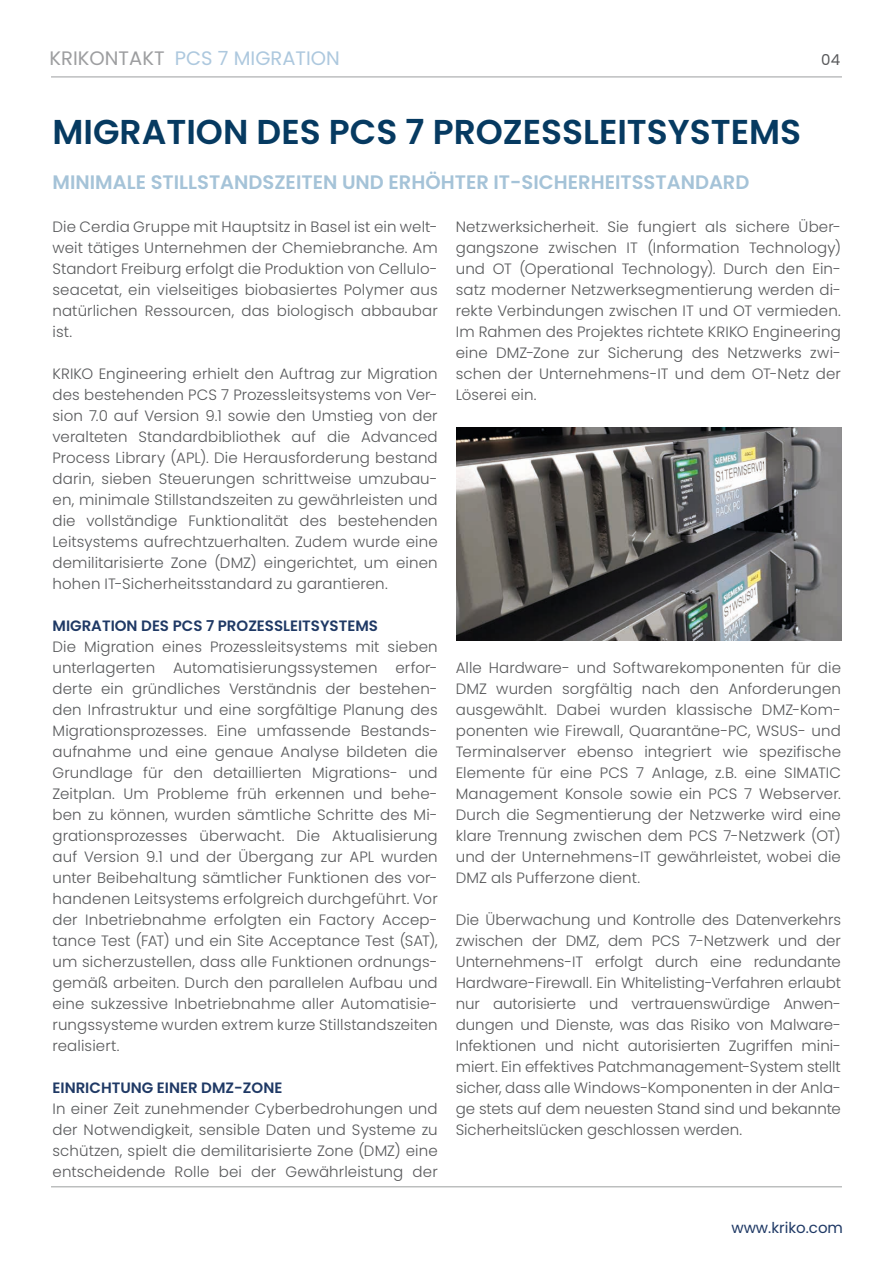
<style>
.page{position:relative;width:893px;height:1263px;background:#fff}
.page>*{position:absolute;margin:0;border:0;box-sizing:border-box;transform-origin:0 0}
.t1{font:600 34.5px "Poppins";color:#063a61}
.t2{font:600 19.5px "Poppins";color:#a5c3d8}
.t3{font:19.5px "Poppins";color:#adc8de}
.t4{font:300 15px/21px "Poppins";letter-spacing:.005em;color:#58595b;text-align:justify}
.t5{font:600 15px "Poppins";color:#1f3965}
.t6{font:15px "Poppins";color:#1f3965}
.t7{font:15px "Poppins";color:#58595b}
.s1{color:#9d9ea0}
</style>
<div class="page">
<hr style="left:51px;top:77px;width:791px;height:1px;background:#9c9fa0">
<hr style="left:51px;top:1186px;width:791px;height:1px;background:#9c9fa0">
<img style="left:456px;top:428px;width:386px;height:212px">
<h2 class="t3" style="left:50px;top:46px;width:292px"><span class="s1">KRIKONTAKT</span> PCS 7 MIGRATION</h2>
<p class="t7" style="left:821px;top:51px;width:20px">04</p>
<h1 class="t1" style="left:53px;top:112px;width:750px">MIGRATION DES PCS 7 PROZESSLEITSYSTEMS</h1>
<h2 class="t2" style="left:53px;top:171px;width:698px">MINIMALE STILLSTANDSZEITEN UND ERHÖHTER IT-SICHERHEITSSTANDARD</h2>
<p class="t4" style="left:53px;top:216px;width:387px">Die Cerdia Gruppe mit Hauptsitz in Basel ist ein welt&shy;weit tätiges Unternehmen der Chemiebranche. Am Standort Freiburg erfolgt die Produktion von Cellulo&shy;seacetat, ein vielseitiges biobasiertes Polymer aus natürlichen Ressourcen, das biologisch abbaubar ist.</p>
<p class="t4" style="left:53px;top:363px;width:387px">KRIKO Engineering erhielt den Auftrag zur Migration des bestehenden PCS 7 Prozessleitsystems von Ver&shy;sion 7.0 auf Version 9.1 sowie den Umstieg von der veralteten Standardbibliothek auf die Advanced Process Library (APL). Die Herausforderung bestand darin, sieben Steuerungen schrittweise umzubau&shy;en, minimale Stillstandszeiten zu gewährleisten und die vollständige Funktionalität des bestehenden Leitsystems aufrechtzuerhalten. Zudem wurde eine demilitarisierte Zone (DMZ) eingerichtet, um einen hohen IT-Sicherheitsstandard zu garantieren.</p>
<p class="t5" style="left:53px;top:617px;width:327px">MIGRATION DES PCS 7 PROZESSLEITSYSTEMS</p>
<p class="t4" style="left:53px;top:636px;width:387px">Die Migration eines Prozessleitsystems mit sieben unterlagerten Automatisierungssystemen erfor&shy;derte ein gründliches Verständnis der bestehen&shy;den Infrastruktur und eine sorgfältige Planung des Migrationsprozesses. Eine umfassende Bestands&shy;aufnahme und eine genaue Analyse bildeten die Grundlage für den detaillierten Migrations- und Zeitplan. Um Probleme früh erkennen und behe&shy;ben zu können, wurden sämtliche Schritte des Mi&shy;grationsprozesses überwacht. Die Aktualisierung auf Version 9.1 und der Übergang zur APL wurden unter Beibehaltung sämtlicher Funktionen des vor&shy;handenen Leitsystems erfolgreich durchgeführt. Vor der Inbetriebnahme erfolgten ein Factory Accep&shy;tance Test (FAT) und ein Site Acceptance Test (SAT), um sicherzustellen, dass alle Funktionen ordnungs&shy;gemäß arbeiten. Durch den parallelen Aufbau und eine sukzessive Inbetriebnahme aller Automatisie&shy;rungssysteme wurden extrem kurze Stillstandszeiten realisiert.</p>
<p class="t5" style="left:53px;top:1079px;width:231px">EINRICHTUNG EINER DMZ-ZONE</p>
<p class="t4" style="left:53px;top:1098px;width:387px">In einer Zeit zunehmender Cyberbedrohungen und der Notwendigkeit, sensible Daten und Systeme zu schützen, spielt die demilitarisierte Zone (DMZ) eine entscheidende Rolle bei der Gewährleistung der</p>
<p class="t4" style="left:456px;top:216px;width:387px">Netzwerksicherheit. Sie fungiert als sichere Über&shy;gangszone zwischen IT (Information Technology) und OT (Operational Technology). Durch den Ein&shy;satz moderner Netzwerksegmentierung werden di&shy;rekte Verbindungen zwischen IT und OT vermieden.<br>Im Rahmen des Projektes richtete KRIKO Engineering eine DMZ-Zone zur Sicherung des Netzwerks zwi&shy;schen der Unternehmens-IT und dem OT-Netz der Löserei ein.</p>
<p class="t4" style="left:456px;top:657px;width:387px">Alle Hardware- und Softwarekomponenten für die DMZ wurden sorgfältig nach den Anforderungen ausgewählt. Dabei wurden klassische DMZ-Kom&shy;ponenten wie Firewall, Quarantäne-PC, WSUS- und Terminalserver ebenso integriert wie spezifische Elemente für eine PCS 7 Anlage, z.B. eine SIMATIC Management Konsole sowie ein PCS 7 Webserver.<br>Durch die Segmentierung der Netzwerke wird eine klare Trennung zwischen dem PCS 7-Netzwerk (OT) und der Unternehmens-IT gewährleistet, wobei die DMZ als Pufferzone dient.</p>
<p class="t4" style="left:456px;top:909px;width:387px">Die Überwachung und Kontrolle des Datenverkehrs zwischen der DMZ, dem PCS 7-Netzwerk und der Unternehmens-IT erfolgt durch eine redundante Hardware-Firewall. Ein Whitelisting-Verfahren erlaubt nur autorisierte und vertrauenswürdige Anwen&shy;dungen und Dienste, was das Risiko von Malware-Infektionen und nicht autorisierten Zugriffen mini&shy;miert. Ein effektives Patchmanagement-System stellt sicher, dass alle Windows-Komponenten in der Anla&shy;ge stets auf dem neuesten Stand sind und bekannte Sicherheitslücken geschlossen werden.</p>
<p class="t6" style="left:731px;top:1219px;width:113px">www.kriko.com</p>
</div>
